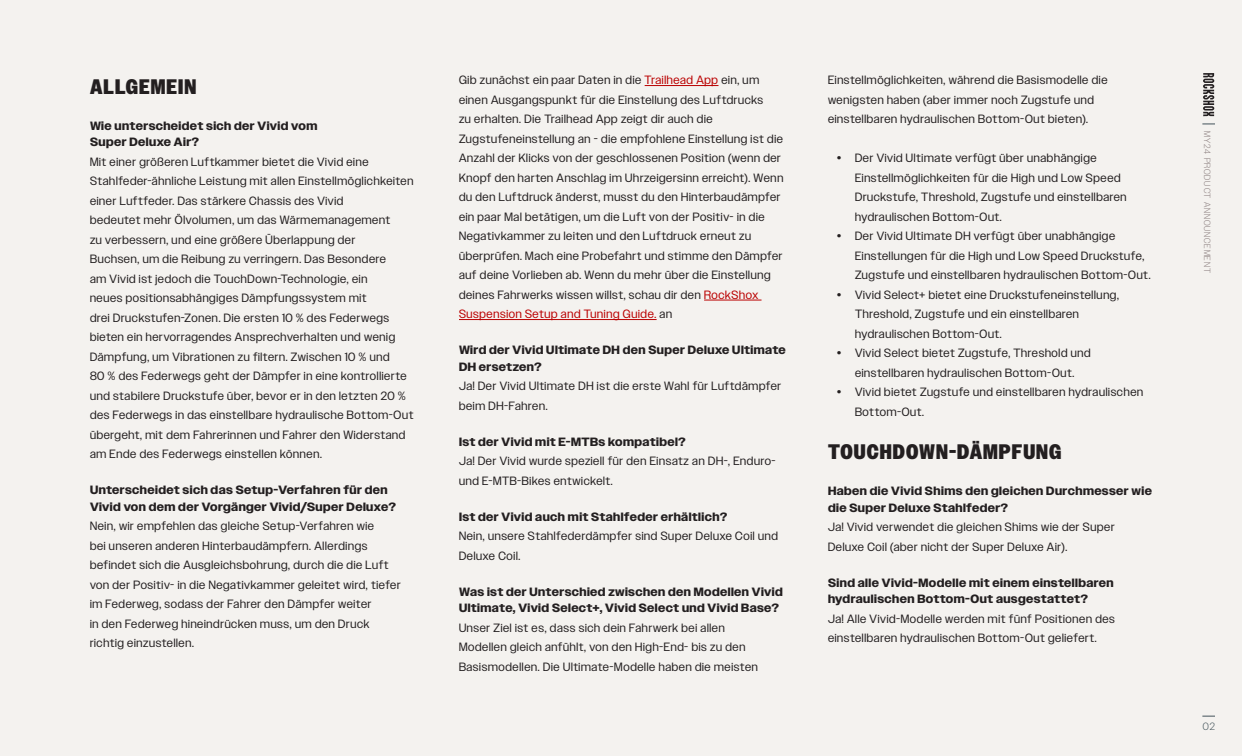
<style>
.page{position:relative;width:1242px;height:756px;background:#f4f2ef}
.page>*{position:absolute;margin:0;border:0;box-sizing:border-box;transform-origin:0 0}
.Header{font:900 21px "Owners Narrow";letter-spacing:.05em;color:#231f20}
.Answer{font:12px/19.5px "Owners";letter-spacing:.06em;color:#231f20}
.Question{font:700 12px/16.5px "Owners";letter-spacing:.035em;color:#231f20}
.t1{font:300 10.5px "Owners";color:#425259}
.t2{font:300 9px "Owners";letter-spacing:.1em;color:#8c8080}
.s1{color:#ba0000}
</style>
<div class="page">
<hr style="left:645px;top:85px;width:74px;height:1px;background:#ba0000">
<hr style="left:704px;top:300px;width:58px;height:1px;background:#ba0000">
<hr style="left:459px;top:319px;width:198px;height:1px;background:#ba0000">
<svg style="left:1202px;top:716px;width:13px;height:1px"></svg>
<svg style="left:1203px;top:73px;width:11px;height:44px"></svg>
<svg style="left:1202px;top:124px;width:13px;height:1px"></svg>
<p class="Header" style="left:90px;top:74px;width:108px">ALLGEMEIN</p>
<p class="Question" style="left:90px;top:117px;width:229px">Wie unterscheidet sich der Vivid vom<br>Super Deluxe Air?</p>
<p class="Answer" style="left:90px;top:152px;width:325px">Mit einer größeren Luftkammer bietet die Vivid eine Stahlfeder-ähnliche Leistung mit allen Einstellmöglichkeiten einer Luftfeder. Das stärkere Chassis des Vivid<br>bedeutet mehr Ölvolumen, um das Wärmemanagement<br>zu verbessern, und eine größere Überlappung der<br>Buchsen, um die Reibung zu verringern. Das Besondere<br>am Vivid ist jedoch die TouchDown-Technologie, ein<br>neues positionsabhängiges Dämpfungssystem mit<br>drei Druckstufen-Zonen. Die ersten 10 % des Federwegs bieten ein hervorragendes Ansprechverhalten und wenig Dämpfung, um Vibrationen zu filtern. Zwischen 10 % und<br>80 % des Federwegs geht der Dämpfer in eine kontrollierte und stabilere Druckstufe über, bevor er in den letzten 20 % des Federwegs in das einstellbare hydraulische Bottom-Out übergeht, mit dem Fahrerinnen und Fahrer den Widerstand am Ende des Federwegs einstellen können.</p>
<p class="Question" style="left:90px;top:482px;width:307px">Unterscheidet sich das Setup-Verfahren für den<br>Vivid von dem der Vorgänger Vivid/Super Deluxe?</p>
<p class="Answer" style="left:90px;top:516px;width:312px">Nein, wir empfehlen das gleiche Setup-Verfahren wie<br>bei unseren anderen Hinterbaudämpfern. Allerdings befindet sich die Ausgleichsbohrung, durch die die Luft von der Positiv- in die Negativkammer geleitet wird, tiefer im Federweg, sodass der Fahrer den Dämpfer weiter<br>in den Federweg hineindrücken muss, um den Druck richtig einzustellen.</p>
<p class="Answer" style="left:459px;top:70px;width:326px">Gib zunächst ein paar Daten in die <span class="s1">Trailhead App</span> ein, um einen Ausgangspunkt für die Einstellung des Luftdrucks<br>zu erhalten. Die Trailhead App zeigt dir auch die Zugstufeneinstellung an - die empfohlene Einstellung ist die Anzahl der Klicks von der geschlossenen Position (wenn der Knopf den harten Anschlag im Uhrzeigersinn erreicht). Wenn du den Luftdruck änderst, musst du den Hinterbaudämpfer ein paar Mal betätigen, um die Luft von der Positiv- in die Negativkammer zu leiten und den Luftdruck erneut zu überprüfen. Mach eine Probefahrt und stimme den Dämpfer auf deine Vorlieben ab. Wenn du mehr über die Einstellung deines Fahrwerks wissen willst, schau dir den <span class="s1">RockShox Suspension Setup and Tuning Guide.</span> an</p>
<p class="Question" style="left:459px;top:342px;width:328px">Wird der Vivid Ultimate DH den Super Deluxe Ultimate<br>DH ersetzen?</p>
<p class="Answer" style="left:459px;top:376px;width:324px">Ja! Der Vivid Ultimate DH ist die erste Wahl für Luftdämpfer beim DH-Fahren.</p>
<p class="Question" style="left:459px;top:434px;width:228px">Ist der Vivid mit E-MTBs kompatibel?</p>
<p class="Answer" style="left:459px;top:451px;width:318px">Ja! Der Vivid wurde speziell für den Einsatz an DH-, Enduro&shy;und E-MTB-Bikes entwickelt.</p>
<p class="Question" style="left:459px;top:509px;width:270px">Ist der Vivid auch mit Stahlfeder erhältlich?</p>
<p class="Answer" style="left:459px;top:526px;width:320px">Nein, unsere Stahlfederdämpfer sind Super Deluxe Coil und<br>Deluxe Coil.</p>
<p class="Question" style="left:459px;top:584px;width:325px">Was ist der Unterschied zwischen den Modellen Vivid<br>Ultimate, Vivid Select+, Vivid Select und Vivid Base?</p>
<p class="Answer" style="left:459px;top:618px;width:300px">Unser Ziel ist es, dass sich dein Fahrwerk bei allen<br>Modellen gleich anfühlt, von den High-End- bis zu den<br>Basismodellen. Die Ultimate-Modelle haben die meisten</p>
<p class="Answer" style="left:828px;top:70px;width:281px">Einstellmöglichkeiten, während die Basismodelle die wenigsten haben (aber immer noch Zugstufe und einstellbaren hydraulischen Bottom-Out bieten).</p>
<p class="Answer" style="left:855px;top:148px;width:273px;text-indent:-18px">• Der Vivid Ultimate verfügt über unabhängige Einstellmöglichkeiten für die High und Low Speed Druckstufe, Threshold, Zugstufe und einstellbaren hydraulischen Bottom-Out.</p>
<p class="Answer" style="left:855px;top:226px;width:297px;text-indent:-18px">• Der Vivid Ultimate DH verfügt über unabhängige<br>Einstellungen für die High und Low Speed Druckstufe,<br>Zugstufe und einstellbaren hydraulischen Bottom-Out.</p>
<p class="Answer" style="left:855px;top:285px;width:265px;text-indent:-18px">• Vivid Select+ bietet eine Druckstufeneinstellung,<br>Threshold, Zugstufe und ein einstellbaren hydraulischen Bottom-Out.</p>
<p class="Answer" style="left:837px;top:343px;width:255px;text-align:center">• Vivid Select bietet Zugstufe, Threshold und einstellbaren hydraulischen Bottom-Out.</p>
<p class="Answer" style="left:855px;top:382px;width:290px;text-indent:-18px">• Vivid bietet Zugstufe und einstellbaren hydraulischen<br>Bottom-Out.</p>
<p class="Header" style="left:828px;top:440px;width:235px">TOUCHDOWN-DÄMPFUNG</p>
<p class="Question" style="left:828px;top:483px;width:325px">Haben die Vivid Shims den gleichen Durchmesser wie die Super Deluxe Stahlfeder?</p>
<p class="Answer" style="left:828px;top:517px;width:288px">Ja! Vivid verwendet die gleichen Shims wie der Super<br>Deluxe Coil (aber nicht der Super Deluxe Air).</p>
<p class="Question" style="left:828px;top:575px;width:287px">Sind alle Vivid-Modelle mit einem einstellbaren hydraulischen Bottom-Out ausgestattet?</p>
<p class="Answer" style="left:828px;top:609px;width:288px">Ja! Alle Vivid-Modelle werden mit fünf Positionen des einstellbaren hydraulischen Bottom-Out geliefert.</p>
<p class="t2" style="left:1212px;top:131px;width:143px;rotate:90deg">MY24 PRODUCT ANNOUNCEMENT</p>
<p class="t1" style="left:1203px;top:720px;width:14px">02</p>
</div>
